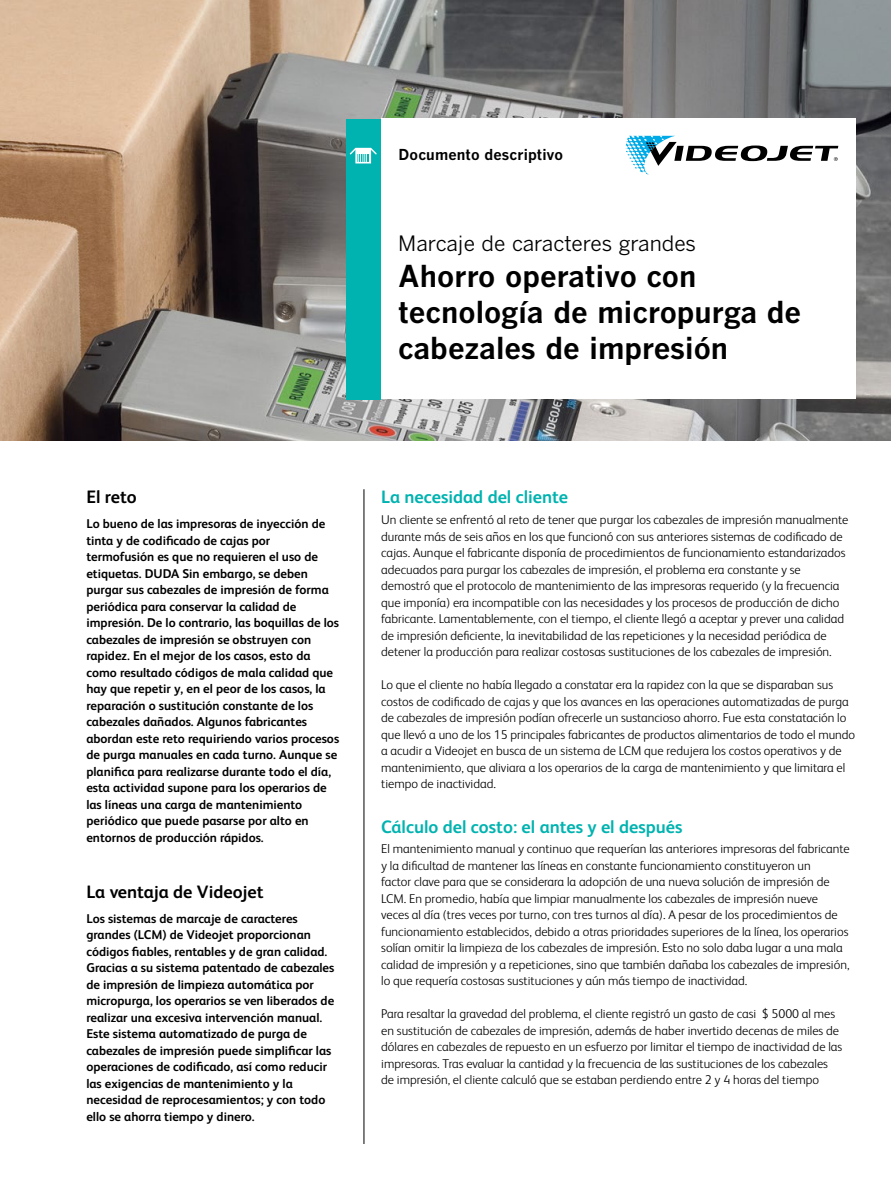
<style>
.page{position:relative;width:891px;height:1188px;background:#fff}
.page>*{position:absolute;margin:0;border:0;box-sizing:border-box;transform-origin:0 0}
.t1{font:30px/36px "Benton Got Bol";color:#000}
.t2{font:21px "Benton Got Reg";color:#000}
.t3{font:700 18px "FS Albert";color:#00b3b0}
.t4{font:700 18px "FS Albert";color:#000}
.t5{font:15px "Benton Got Bol";letter-spacing:.005em;color:#000}
.t6{font:300 12.75px/16.5px "FS Albert";color:#000}
.t7{font:700 12.75px/16.5px "FS Albert";color:#000}
</style>
<div class="page">
<img style="left:0;top:0;width:891px;height:441px">
<hr style="left:364px;top:489px;width:1px;height:655px;background:#000">
<div style="left:381px;top:119px;width:474px;height:280px;background:#fff"></div>
<div style="left:347px;top:119px;width:34px;height:281px;background:#00b3b0"></div>
<svg style="left:626px;top:136px;width:212px;height:39px"></svg>
<svg style="left:350px;top:148px;width:27px;height:15px"></svg>
<p class="t5" style="left:399px;top:146px;width:166px">Documento descriptivo</p>
<h2 class="t2" style="left:398px;top:231px;width:299px">Marcaje de caracteres grandes</h2>
<h1 class="t1" style="left:398px;top:257px;width:405px">Ahorro operativo con tecnología de micropurga de cabezales de impresión</h1>
<h3 class="t4" style="left:86px;top:487px;width:52px">El reto</h3>
<p class="t7" style="left:86px;top:516px;width:254px">Lo bueno de las impresoras de inyección de tinta y de codificado de cajas por termofusión es que no requieren el uso de etiquetas. DUDA Sin embargo, se deben purgar sus cabezales de impresión de forma periódica para conservar la calidad de impresión. De lo contrario, las boquillas de los cabezales de impresión se obstruyen con rapidez. En el mejor de los casos, esto da como resultado códigos de mala calidad que hay que repetir y, en el peor de los casos, la reparación o sustitución constante de los cabezales dañados. Algunos fabricantes abordan este reto requiriendo varios procesos de purga manuales en cada turno. Aunque se planifica para realizarse durante todo el día, esta actividad supone para los operarios de las líneas una carga de mantenimiento periódico que puede pasarse por alto en entornos de producción rápidos.</p>
<h3 class="t4" style="left:86px;top:881px;width:179px">La ventaja de Videojet</h3>
<p class="t7" style="left:86px;top:910px;width:250px">Los sistemas de marcaje de caracteres grandes (LCM) de Videojet proporcionan códigos fiables, rentables y de gran calidad.<br>Gracias a su sistema patentado de cabezales de impresión de limpieza automática por micropurga, los operarios se ven liberados de realizar una excesiva intervención manual.<br>Este sistema automatizado de purga de cabezales de impresión puede simplificar las operaciones de codificado, así como reducir las exigencias de mantenimiento y la necesidad de reprocesamientos; y con todo ello se ahorra tiempo y dinero.</p>
<h3 class="t3" style="left:381px;top:487px;width:188px">La necesidad del cliente</h3>
<p class="t6" style="left:381px;top:511px;width:469px">Un cliente se enfrentó al reto de tener que purgar los cabezales de impresión manualmente durante más de seis años en los que funcionó con sus anteriores sistemas de codificado de cajas. Aunque el fabricante disponía de procedimientos de funcionamiento estandarizados adecuados para purgar los cabezales de impresión, el problema era constante y se demostró que el protocolo de mantenimiento de las impresoras requerido (y la frecuencia que imponía) era incompatible con las necesidades y los procesos de producción de dicho fabricante. Lamentablemente, con el tiempo, el cliente llegó a aceptar y prever una calidad de impresión deficiente, la inevitabilidad de las repeticiones y la necesidad periódica de detener la producción para realizar costosas sustituciones de los cabezales de impresión.</p>
<p class="t6" style="left:381px;top:676px;width:476px">Lo que el cliente no había llegado a constatar era la rapidez con la que se disparaban sus costos de codificado de cajas y que los avances en las operaciones automatizadas de purga de cabezales de impresión podían ofrecerle un sustancioso ahorro. Fue esta constatación lo que llevó a uno de los 15 principales fabricantes de productos alimentarios de todo el mundo a acudir a Videojet en busca de un sistema de LCM que redujera los costos operativos y de mantenimiento, que aliviara a los operarios de la carga de mantenimiento y que limitara el tiempo de inactividad.</p>
<h3 class="t3" style="left:381px;top:816px;width:303px">Cálculo del costo: el antes y el después</h3>
<p class="t6" style="left:381px;top:841px;width:470px">El mantenimiento manual y continuo que requerían las anteriores impresoras del fabricante y la dificultad de mantener las líneas en constante funcionamiento constituyeron un<br>factor clave para que se considerara la adopción de una nueva solución de impresión de LCM. En promedio, había que limpiar manualmente los cabezales de impresión nueve<br>veces al día (tres veces por turno, con tres turnos al día). A pesar de los procedimientos de funcionamiento establecidos, debido a otras prioridades superiores de la línea, los operarios solían omitir la limpieza de los cabezales de impresión. Esto no solo daba lugar a una mala calidad de impresión y a repeticiones, sino que también dañaba los cabezales de impresión, lo que requería costosas sustituciones y aún más tiempo de inactividad.</p>
<p class="t6" style="left:381px;top:1006px;width:463px">Para resaltar la gravedad del problema, el cliente registró un gasto de casi $ 5000 al mes en sustitución de cabezales de impresión, además de haber invertido decenas de miles de dólares en cabezales de repuesto en un esfuerzo por limitar el tiempo de inactividad de las impresoras. Tras evaluar la cantidad y la frecuencia de las sustituciones de los cabezales de impresión, el cliente calculó que se estaban perdiendo entre 2 y 4 horas del tiempo</p>
</div>
